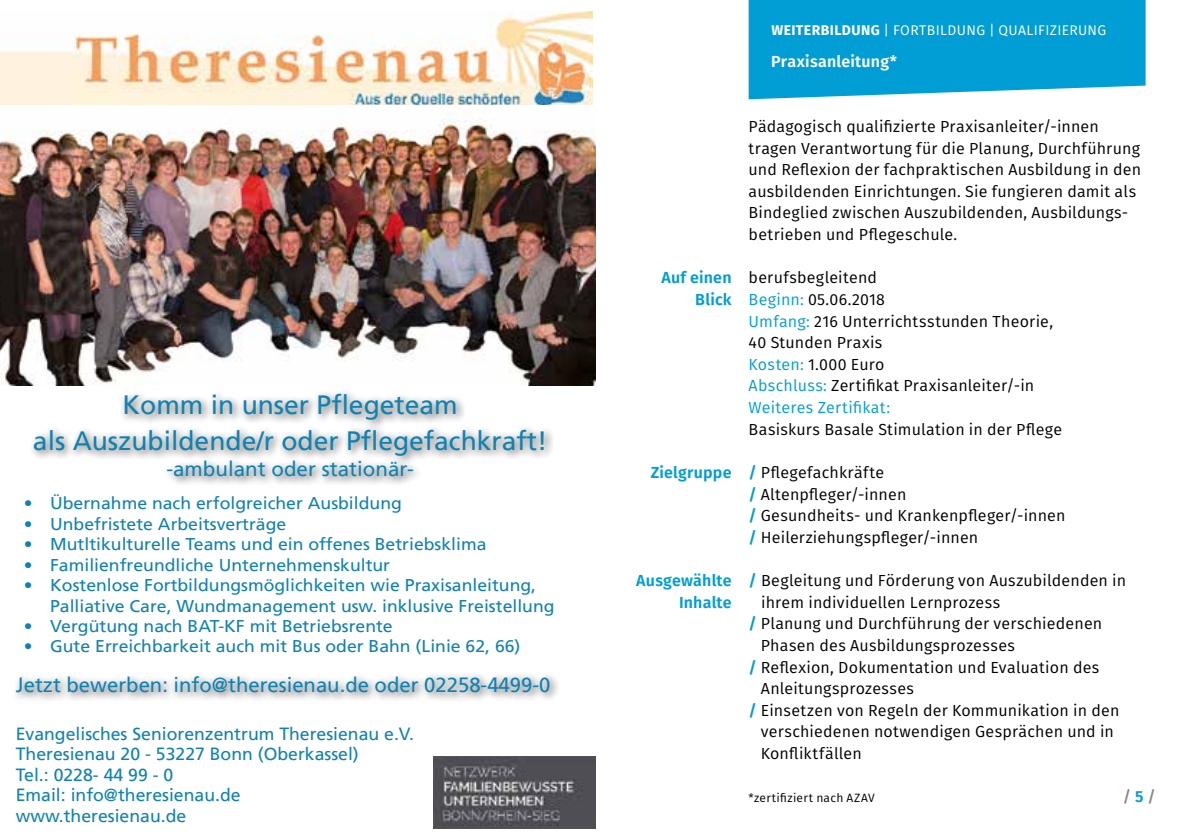
<style>
.page{position:relative;width:1191px;height:840px;background:#fff}
.page>*{position:absolute;margin:0;border:0;box-sizing:border-box;transform-origin:0 0}
.t1{font:26.4px/35.2px "Frutiger LT";color:#1082b2;text-align:center}
.t2{font:20.6px "Frutiger LT";color:#1082b2}
.t3{font:17.6px/20.6px "Frutiger LT";color:#1082b2}
.t4{font:17px/20.4px "Frutiger LT";color:#1082b2;scale:1.04 1}
.t5{font:16px/21.6px "Fira Sans";letter-spacing:.015em;color:#000}
.t6{font:600 16px/21.6px "Fira Sans";letter-spacing:.015em;color:#009ed4;text-align:right}
.t7{font:600 16px "Fira Sans";letter-spacing:.015em;color:#fff}
.t8{font:500 16px "Fira Sans";color:#878787}
.t9{font:14px "Fira Sans";letter-spacing:.025em;color:#fff}
.t10{font:12px "Fira Sans";letter-spacing:.025em;color:#000}
.s1{font-weight:700}
.s2{color:#009ed4}
.s3{font-weight:600;color:#009ed4}
</style>
<div class="page">
<svg style="left:748px;top:0;width:397px;height:99px;background:#11a4d6"></svg>
<img style="left:0;top:119px;width:595px;height:266px">
<img style="left:0;top:12px;width:592px;height:93px">
<div style="left:7px;top:666px;width:552px;height:35px;background:#fff;opacity:.75"></div>
<img style="left:433px;top:756px;width:162px;height:72px">
<div style="left:25px;top:385px;width:528px;height:100px;background:#fff;opacity:.75"></div>
<p class="t9" style="left:771px;top:20px;width:336px"><span class="s1">WEITERBILDUNG</span> | FORTBILDUNG | QUALIFIZIERUNG</p>
<p class="t7" style="left:771px;top:48px;width:127px">Praxisanleitung*</p>
<p class="t5" style="left:748px;top:115px;width:394px">Pädagogisch qualifizierte Praxisanleiter/-innen tragen Verantwortung für die Planung, Durchführung und Reflexion der fachpraktischen Ausbildung in den ausbildenden Einrichtungen. Sie fungieren damit als Bindeglied zwischen Auszubildenden, Ausbildungs&shy;betrieben und Pflegeschule.</p>
<p class="t5" style="left:748px;top:266px;width:306px">berufsbegleitend<br><span class="s2">Beginn:</span> 05.06.2018<br><span class="s2">Umfang:</span> 216 Unterrichtsstunden Theorie,<br>40 Stunden Praxis<br><span class="s2">Kosten:</span> 1.000 Euro<br><span class="s2">Abschluss:</span> Zertifikat Praxisanleiter/-in<br><span class="s2">Weiteres Zertifikat:</span></p>
<p class="t5" style="left:748px;top:417px;width:315px">Basiskurs Basale Stimulation in der Pflege</p>
<p class="t5" style="left:748px;top:461px;width:318px"><span class="s3">/</span> Pflegefachkräfte<br><span class="s3">/</span> Altenpfleger/-innen<br><span class="s3">/</span> Gesundheits- und Krankenpfleger/-innen <span class="s3">/</span> Heilerziehungspfleger/-innen</p>
<p class="t5" style="left:748px;top:569px;width:379px"><span class="s3">/</span> Begleitung und Förderung von Auszubildenden in</p>
<p class="t5" style="left:761px;top:590px;width:240px">ihrem individuellen Lernprozess</p>
<p class="t5" style="left:748px;top:612px;width:355px"><span class="s3">/</span> Planung und Durchführung der verschiedenen</p>
<p class="t5" style="left:761px;top:633px;width:256px">Phasen des Ausbildungsprozesses</p>
<p class="t5" style="left:748px;top:655px;width:352px"><span class="s3">/</span> Reflexion, Dokumentation und Evaluation des</p>
<p class="t5" style="left:761px;top:677px;width:155px">Anleitungsprozesses</p>
<p class="t5" style="left:748px;top:698px;width:372px"><span class="s3">/</span> Einsetzen von Regeln der Kommunikation in den</p>
<p class="t5" style="left:761px;top:720px;width:355px">verschiedenen notwendigen Gesprächen und in</p>
<p class="t5" style="left:761px;top:741px;width:102px">Konfliktfällen</p>
<p class="t10" style="left:748px;top:788px;width:127px">*zertifiziert nach AZAV</p>
<p class="t6" style="left:661px;top:266px;width:72px">Auf einen<br>Blick</p>
<h1 class="t1" style="left:33px;top:387px;width:516px">Komm in unser Pflegeteam<br>als Auszubildende/r oder Pflegefachkraft!</h1>
<p class="t2" style="left:166px;top:456px;width:249px">-ambulant oder stationär-</p>
<p class="t6" style="left:650px;top:460px;width:82px">Zielgruppe</p>
<p class="t4" style="left:24px;top:493px;width:365px">• Übernahme nach erfolgreicher Ausbildung</p>
<p class="t4" style="left:24px;top:513px;width:254px">• Unbefristete Arbeitsverträge</p>
<p class="t4" style="left:24px;top:534px;width:446px">• Mutltikulturelle Teams und ein offenes Betriebsklima</p>
<p class="t4" style="left:24px;top:554px;width:354px">• Familienfreundliche Unternehmenskultur</p>
<p class="t4" style="left:50px;top:574px;width:486px;text-indent:-26px">• Kostenlose Fortbildungsmöglichkeiten wie Praxisanleitung,<br>Palliative Care, Wundmanagement usw. inklusive Freistellung</p>
<p class="t4" style="left:24px;top:615px;width:356px">• Vergütung nach BAT-KF mit Betriebsrente</p>
<p class="t4" style="left:24px;top:636px;width:479px">• Gute Erreichbarkeit auch mit Bus oder Bahn (Linie 62, 66)</p>
<p class="t2" style="left:16px;top:672px;width:536px">Jetzt bewerben: info@theresienau.de oder 02258-4499-0</p>
<p class="t3" style="left:16px;top:722px;width:400px">Evangelisches Seniorenzentrum Theresienau e.V.<br>Theresienau 20 - 53227 Bonn (Oberkassel)<br>Tel.: 0228- 44 99 - 0<br>Email: info@theresienau.de www.theresienau.de</p>
<p class="t6" style="left:636px;top:568px;width:97px">Ausgewählte<br>Inhalte</p>
<p class="t8" style="left:35px;top:783px;width:35px">/ <span class="s3">4</span> /</p>
<p class="t8" style="left:1123px;top:783px;width:34px">/ <span class="s3">5</span> /</p>
</div>
